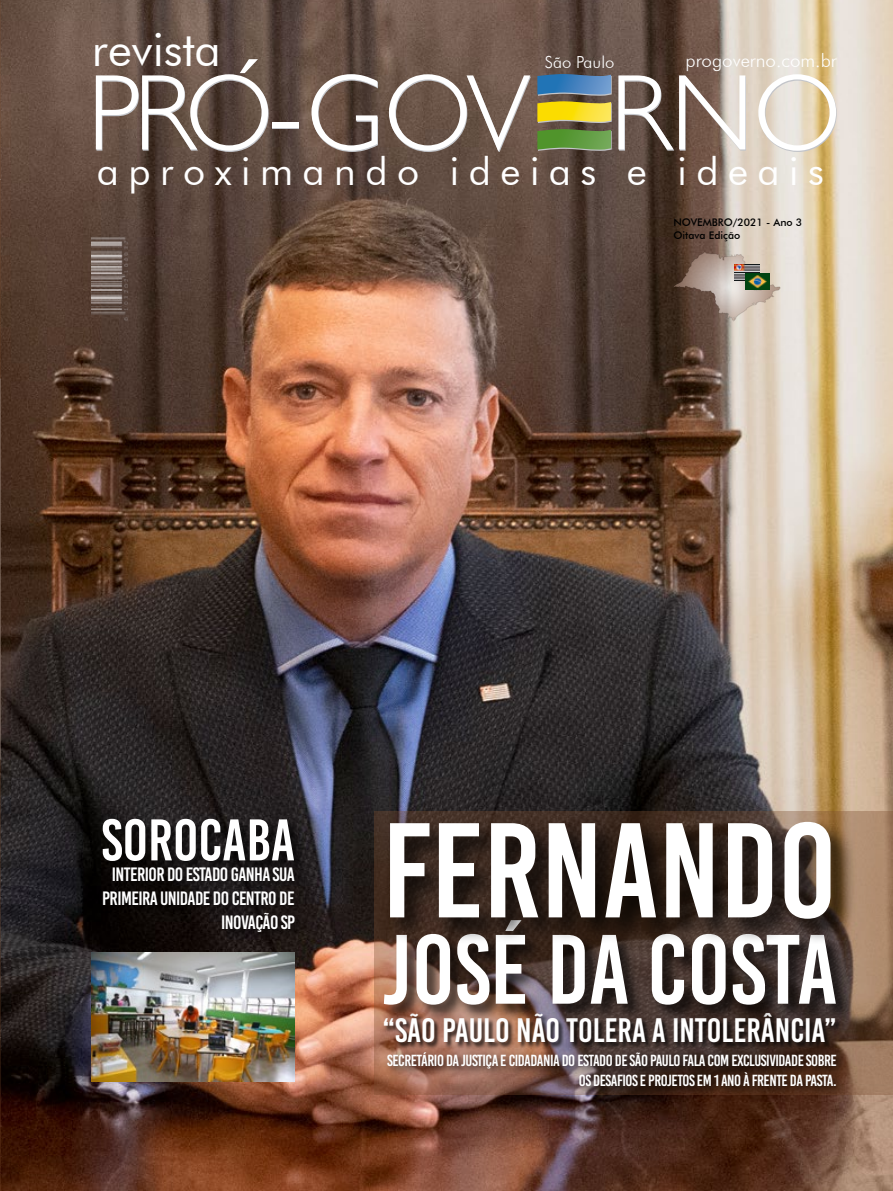
<style>
.page{position:relative;width:893px;height:1191px;background:#fff}
.page>*{position:absolute;margin:0;border:0;box-sizing:border-box;transform-origin:0 0}
.t1{font:134.55px "Bebas Kai";color:#fff}
.t2{font:98.25px "Bebas Kai";color:#fff}
.t3{font:58.5px "Bebas Kai";color:#fff}
.t4{font:46.2px "Futura BT";color:#fff}
.t5{font:38.85px "Futura BT";letter-spacing:.245em;color:#fff}
.t6{font:33.75px "Bebas Kai";color:#fff}
.t7{font:19.2px/24px "Bebas Kai";letter-spacing:-.03em;color:#fff;text-align:right}
.t8{font:300 18.75px "Futura BT";color:#fff}
.t9{font:300 16.65px "Futura BT";color:#fff}
.t10{font:16.05px/20px "Bebas Kai";letter-spacing:-.03em;color:#fff;text-align:right}
.t11{font:500 10.5px/12.6px "Futura BT";color:#000}
</style>
<div class="page">
<img style="left:0;top:0;width:893px;height:1191px">
<svg style="left:375px;top:811px;width:518px;height:283px"></svg>
<div style="left:273px;top:124px;width:26px;height:5px;background:#fff"></div>
<div style="left:272px;top:122px;width:26px;height:5px;background:#fff"></div>
<svg style="left:311px;top:74px;width:67px;height:78px"></svg>
<svg style="left:389px;top:74px;width:142px;height:78px"></svg>
<svg style="left:618px;top:53px;width:219px;height:99px"></svg>
<svg style="left:537px;top:74px;width:75px;height:49px"></svg>
<svg style="left:537px;top:129px;width:75px;height:22px"></svg>
<svg style="left:96px;top:59px;width:173px;height:93px"></svg>
<svg style="left:673px;top:252px;width:107px;height:70px"></svg>
<img style="left:734px;top:264px;width:25px;height:16px">
<img style="left:746px;top:273px;width:24px;height:16px">
<img style="left:92px;top:232px;width:36px;height:92px">
<div style="left:383px;top:1012px;width:458px;height:36px;background:#000;opacity:.75"></div>
<div style="left:382px;top:918px;width:471px;height:103px;background:#000;opacity:.75"></div>
<div style="left:386px;top:818px;width:471px;height:126px;background:#000;opacity:.75"></div>
<div style="left:383px;top:1048px;width:464px;height:49px;background:#000;opacity:.75"></div>
<div style="left:101px;top:817px;width:204px;height:55px;background:#000;opacity:.75"></div>
<div style="left:97px;top:860px;width:211px;height:84px;background:#000;opacity:.75"></div>
<img style="left:92px;top:953px;width:203px;height:129px">
<h3 class="t4" style="left:92px;top:21px;width:130px">revista</h3>
<p class="t9" style="left:545px;top:52px;width:71px">São Paulo</p>
<p class="t8" style="left:686px;top:49px;width:153px">progoverno.com.br</p>
<h3 class="t5" style="left:97px;top:147px;width:729px">aproximando ideias e ideais</h3>
<p class="t11" style="left:673px;top:216px;width:130px">NOVEMBRO/2021 - Ano 3<br>Oitava Edição</p>
<h3 class="t3" style="left:101px;top:808px;width:195px">SOROCABA</h3>
<p class="t7" style="left:102px;top:862px;width:194px">INTERIOR DO ESTADO GANHA SUA<br>PRIMEIRA UNIDADE DO CENTRO DE<br>INOVAÇÃO SP</p>
<h1 class="t1" style="left:382px;top:798px;width:456px">FERNANDO</h1>
<h2 class="t2" style="left:382px;top:917px;width:457px">JOSÉ DA COSTA</h2>
<h3 class="t6" style="left:382px;top:1011px;width:456px">“SÃO PAULO NÃO TOLERA A INTOLERÂNCIA”</h3>
<p class="t10" style="left:387px;top:1050px;width:451px">SECRETÁRIO DA JUSTIÇA E CIDADANIA DO ESTADO DE SÃO PAULO FALA COM EXCLUSIVIDADE SOBRE<br>OS DESAFIOS E PROJETOS EM 1 ANO À FRENTE DA PASTA.</p>
</div>
